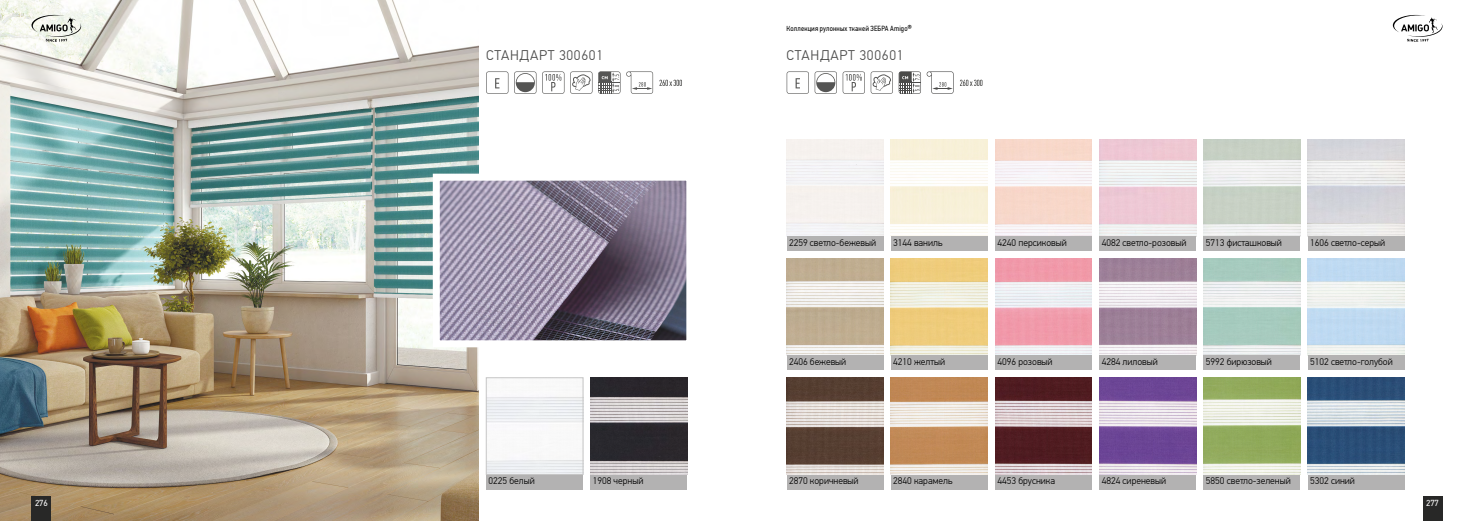
<style>
.page{position:relative;width:1474px;height:521px;background:#fff}
.page>*{position:absolute;margin:0;border:0;box-sizing:border-box;transform-origin:0 0}
.t1{font:300 14px "PF Din Text Pro";letter-spacing:.05em;color:#4a4a49}
.t2{font:300 9.62px "PF Din Text Pro";color:#000}
.t3{font:8.75px "PF Din Text Pro";letter-spacing:-.02em;color:#fff}
.t4{font:7.44px "PF Din Text Cond Pro";letter-spacing:.02em;color:#000}
.s1{font-weight:500;font-size:8.75px}
</style>
<div class="page">
<div style="left:1099px;top:236px;width:97px;height:15px;background:#b3b2b2"></div>
<div style="left:995px;top:355px;width:96px;height:15px;background:#b3b2b2"></div>
<div style="left:890px;top:236px;width:97px;height:15px;background:#b3b2b2"></div>
<div style="left:786px;top:236px;width:97px;height:15px;background:#b3b2b2"></div>
<div style="left:995px;top:236px;width:96px;height:15px;background:#b3b2b2"></div>
<div style="left:1203px;top:236px;width:97px;height:15px;background:#b3b2b2"></div>
<img style="left:995px;top:378px;width:96px;height:96px">
<img style="left:1099px;top:378px;width:97px;height:96px">
<img style="left:891px;top:392px;width:96px;height:82px">
<img style="left:786px;top:378px;width:97px;height:96px">
<img style="left:1203px;top:378px;width:97px;height:96px">
<div style="left:1307px;top:236px;width:97px;height:15px;background:#b3b2b2"></div>
<div style="left:786px;top:355px;width:97px;height:15px;background:#b3b2b2"></div>
<div style="left:1307px;top:355px;width:97px;height:15px;background:#b3b2b2"></div>
<div style="left:1099px;top:355px;width:97px;height:15px;background:#b3b2b2"></div>
<div style="left:995px;top:474px;width:96px;height:15px;background:#b3b2b2"></div>
<div style="left:890px;top:355px;width:97px;height:15px;background:#b3b2b2"></div>
<div style="left:1203px;top:355px;width:97px;height:15px;background:#b3b2b2"></div>
<div style="left:1099px;top:474px;width:97px;height:15px;background:#b3b2b2"></div>
<div style="left:890px;top:474px;width:97px;height:15px;background:#b3b2b2"></div>
<div style="left:786px;top:474px;width:97px;height:15px;background:#b3b2b2"></div>
<div style="left:1203px;top:474px;width:97px;height:15px;background:#b3b2b2"></div>
<img style="left:0;top:0;width:479px;height:521px">
<svg style="left:514px;top:71px;width:22px;height:23px"></svg>
<svg style="left:570px;top:71px;width:22px;height:23px"></svg>
<svg style="left:659px;top:80px;width:23px;height:6px"></svg>
<svg style="left:598px;top:71px;width:22px;height:23px"></svg>
<svg style="left:486px;top:71px;width:22px;height:23px"></svg>
<svg style="left:626px;top:71px;width:27px;height:23px"></svg>
<svg style="left:542px;top:71px;width:22px;height:23px"></svg>
<div style="left:486px;top:378px;width:97px;height:96px;border:1px solid #c6c6c6"></div>
<img style="left:590px;top:378px;width:97px;height:96px">
<div style="left:486px;top:474px;width:97px;height:15px;background:#b3b2b2"></div>
<div style="left:590px;top:474px;width:97px;height:15px;background:#b3b2b2"></div>
<svg style="left:960px;top:80px;width:22px;height:6px"></svg>
<svg style="left:786px;top:71px;width:167px;height:23px"></svg>
<img style="left:441px;top:182px;width:244px;height:157px">
<div style="left:433px;top:174px;width:260px;height:173px;border:7px solid #fff"></div>
<img style="left:1307px;top:378px;width:97px;height:96px">
<div style="left:1307px;top:474px;width:97px;height:15px;background:#b3b2b2"></div>
<img style="left:891px;top:378px;width:96px;height:14px">
<div style="left:32px;top:496px;width:19px;height:25px;background:#282827"></div>
<div style="left:1422px;top:496px;width:20px;height:25px;background:#282827"></div>
<svg style="left:1392px;top:15px;width:50px;height:27px"></svg>
<svg style="left:32px;top:15px;width:49px;height:27px"></svg>
<h1 class="t1" style="left:486px;top:47px;width:118px">СТАНДАРТ 300601</h1>
<p class="t2" style="left:488px;top:476px;width:48px">0225 белый</p>
<p class="t2" style="left:593px;top:476px;width:52px">1908 черный</p>
<p class="t4" style="left:786px;top:24px;width:127px">Коллекция рулонных тканей ЗЕБРА Amigo<span class="s1">®</span></p>
<h1 class="t1" style="left:786px;top:47px;width:118px">СТАНДАРТ 300601</h1>
<p class="t2" style="left:789px;top:237px;width:88px">2259 светло-бежевый</p>
<p class="t2" style="left:893px;top:237px;width:51px">3144 ваниль</p>
<p class="t2" style="left:997px;top:237px;width:71px">4240 персиковый</p>
<p class="t2" style="left:1205px;top:237px;width:77px">5713 фисташковый</p>
<p class="t2" style="left:1310px;top:237px;width:76px">1606 светло-серый</p>
<p class="t2" style="left:1101px;top:237px;width:86px">4082 светло-розовый</p>
<p class="t2" style="left:789px;top:356px;width:59px">2406 бежевый</p>
<p class="t2" style="left:1101px;top:356px;width:57px">4284 лиловый</p>
<p class="t2" style="left:1310px;top:356px;width:84px">5102 светло-голубой</p>
<p class="t2" style="left:893px;top:356px;width:53px">4210 желтый</p>
<p class="t2" style="left:1205px;top:356px;width:67px">5992 бирюзовый</p>
<p class="t2" style="left:997px;top:356px;width:56px">4096 розовый</p>
<p class="t2" style="left:997px;top:476px;width:59px">4453 брусника</p>
<p class="t2" style="left:789px;top:476px;width:71px">2870 коричневый</p>
<p class="t2" style="left:893px;top:476px;width:60px">2840 карамель</p>
<p class="t2" style="left:1101px;top:476px;width:66px">4824 сиреневый</p>
<p class="t2" style="left:1205px;top:476px;width:86px">5850 светло-зеленый</p>
<p class="t2" style="left:1310px;top:476px;width:46px">5302 синий</p>
<p class="t3" style="left:35px;top:497px;width:14px">276</p>
<p class="t3" style="left:1425px;top:497px;width:14px">277</p>
</div>
